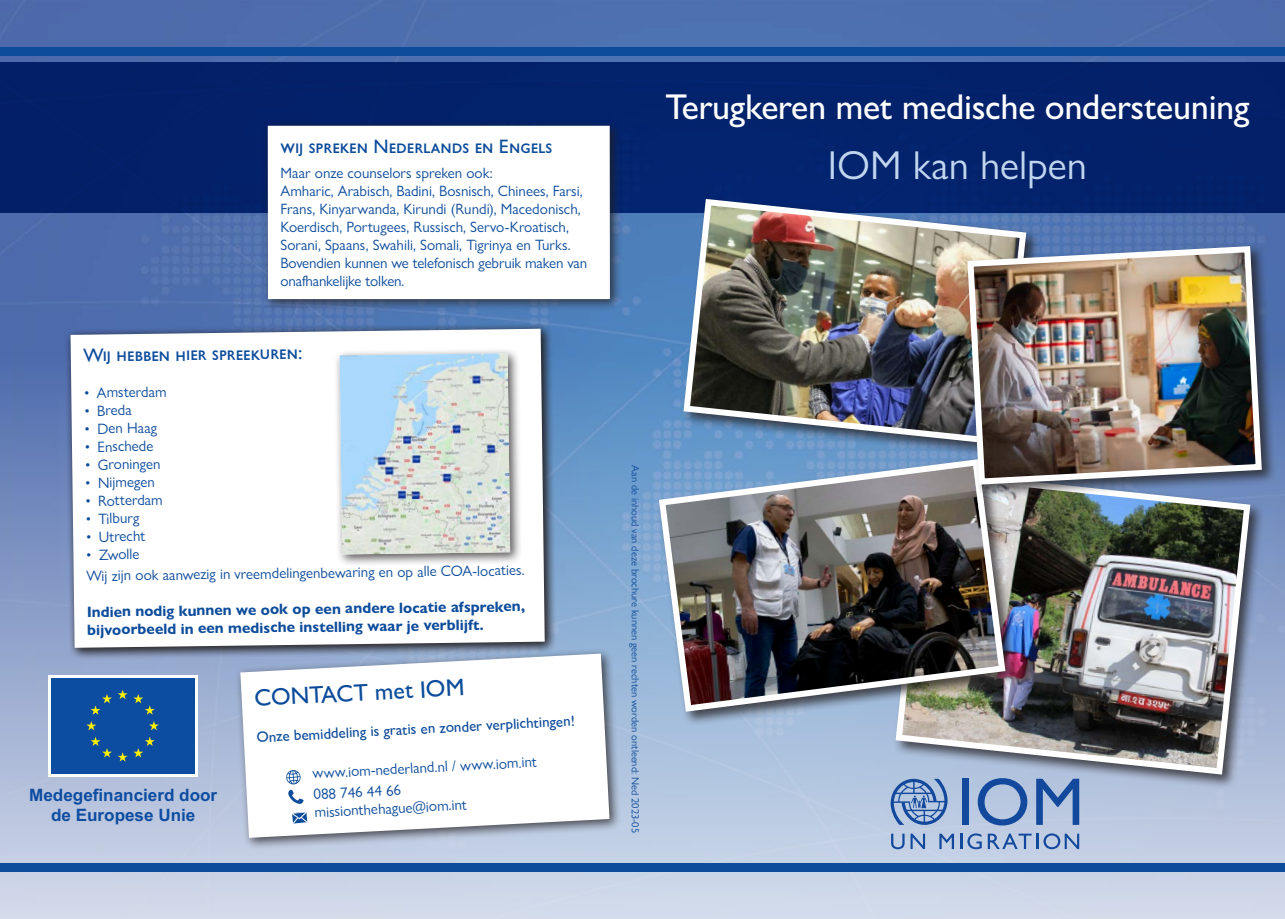
<style>
.page{position:relative;width:1285px;height:919px;background:#fff}
.page>*{position:absolute;margin:0;border:0;box-sizing:border-box;transform-origin:0 0}
.Ondertitel_header{font:40.5px "Gill Sans Nova";color:#c1d6ee}
.Ondertitel_header-2{font:500 36px "Gill Sans Nova";letter-spacing:-.02em;color:#fff}
.header_medical_small{font:500 24px "Gill Sans Nova";color:#0d4c9b}
.header_medical_small-2{font:500 19.5px "Gill Sans Nova";color:#0d4c9b}
.t1{font:700 17.1px/20.4px "Arial";color:#0d4da1;text-align:center}
.basis_geen_bullets{font:15px/18px "Gill Sans Nova";color:#0d4c9b}
.basis_geen_bullets-2{font:700 15px/17.9px "Gill Sans Nova";color:#0d4c9b}
.basis_geen_bullets-3{font:500 15px "Gill Sans MT Pro";color:#0d4c9b}
.Small_header_chinese{font:10.5px "Gill Sans Nova";color:#0d4c9b}
</style>
<div class="page">
<img style="left:0;top:0;width:1284px;height:918px">
<div style="left:0;top:62px;width:1284px;height:151px;background:#03216a"></div>
<div style="left:893px;top:468px;width:371px;height:320px;background:#231f20;opacity:.76"></div>
<img style="left:892px;top:499px;width:361px;height:278px">
<div style="left:0;top:863px;width:1284px;height:9px;background:#0d4c9b"></div>
<div style="left:0;top:47px;width:1284px;height:8px;background:#0d4c9b"></div>
<div style="left:656px;top:456px;width:363px;height:270px;background:#231f20;opacity:.76"></div>
<img style="left:655px;top:456px;width:353px;height:259px">
<div style="left:961px;top:778px;width:7px;height:46px;background:#13499c"></div>
<svg style="left:977px;top:778px;width:50px;height:47px;background:#7b99c7"></svg>
<svg style="left:1035px;top:778px;width:43px;height:46px;background:#7291c3"></svg>
<svg style="left:890px;top:833px;width:14px;height:16px"></svg>
<svg style="left:910px;top:833px;width:14px;height:16px"></svg>
<svg style="left:939px;top:833px;width:14px;height:16px"></svg>
<svg style="left:960px;top:833px;width:21px;height:16px"></svg>
<svg style="left:987px;top:833px;width:91px;height:16px"></svg>
<svg style="left:890px;top:778px;width:57px;height:46px;background:#7b99c7"></svg>
<svg style="left:48px;top:675px;width:149px;height:101px"></svg>
<div style="left:51px;top:678px;width:143px;height:95px;background:#0d4da1"></div>
<svg style="left:118px;top:690px;width:9px;height:9px"></svg>
<svg style="left:91px;top:694px;width:21px;height:20px"></svg>
<svg style="left:86px;top:721px;width:10px;height:9px"></svg>
<svg style="left:91px;top:737px;width:21px;height:20px"></svg>
<svg style="left:118px;top:737px;width:37px;height:24px"></svg>
<svg style="left:149px;top:721px;width:10px;height:9px"></svg>
<svg style="left:133px;top:694px;width:22px;height:20px"></svg>
<div style="left:681px;top:196px;width:359px;height:263px;background:#231f20;opacity:.76"></div>
<img style="left:680px;top:195px;width:349px;height:253px">
<div style="left:964px;top:243px;width:312px;height:256px;background:#231f20;opacity:.76"></div>
<img style="left:964px;top:243px;width:300px;height:244px">
<div style="left:262px;top:120px;width:360px;height:191px;background:#231f20;opacity:.75"></div>
<div style="left:268px;top:126px;width:342px;height:173px;background:#fff"></div>
<div style="left:234px;top:647px;width:387px;height:202px;background:#231f20;opacity:.75"></div>
<svg style="left:240px;top:653px;width:369px;height:184px"></svg>
<div style="left:65px;top:323px;width:491px;height:337px;background:#231f20;opacity:.75"></div>
<svg style="left:70px;top:329px;width:474px;height:318px"></svg>
<div style="left:333px;top:347px;width:189px;height:219px;background:#231f20;opacity:.75"></div>
<img style="left:339px;top:353px;width:171px;height:201px">
<svg style="left:291px;top:811px;width:16px;height:12px"></svg>
<svg style="left:286px;top:770px;width:17px;height:34px"></svg>
<p class="header_medical_small-2" style="left:280px;top:134px;width:273px">wij spreken Nederlands en Engels</p>
<p class="basis_geen_bullets" style="left:280px;top:164px;width:214px">Maar onze counselors spreken ook:</p>
<p class="basis_geen_bullets" style="left:280px;top:182px;width:304px">Amharic, Arabisch, Badini, Bosnisch, Chinees, Farsi, Frans, Kinyarwanda, Kirundi (Rundi), Macedonisch, Koerdisch, Portugees, Russisch, Servo-Kroatisch, Sorani, Spaans, Swahili, Somali, Tigrinya en Turks.</p>
<p class="basis_geen_bullets" style="left:280px;top:254px;width:308px">Bovendien kunnen we telefonisch gebruik maken van onafhankelijke tolken.</p>
<p class="header_medical_small-2" style="left:83px;top:343px;width:220px;rotate:-1deg">Wij hebben hier spreekuren:</p>
<p class="basis_geen_bullets" style="left:84px;top:383px;width:84px;rotate:-1deg">• Amsterdam</p>
<p class="basis_geen_bullets" style="left:84px;top:401px;width:49px;rotate:-1deg">• Breda</p>
<p class="basis_geen_bullets" style="left:84px;top:419px;width:74px;rotate:-1deg">• Den Haag</p>
<p class="basis_geen_bullets" style="left:85px;top:437px;width:70px;rotate:-1deg">• Enschede</p>
<p class="basis_geen_bullets" style="left:85px;top:455px;width:77px;rotate:-1deg">• Groningen</p>
<p class="basis_geen_bullets" style="left:85px;top:473px;width:71px;rotate:-1deg">• Nij megen</p>
<p class="basis_geen_bullets" style="left:85px;top:491px;width:79px;rotate:-1deg">• Rotterdam</p>
<p class="basis_geen_bullets" style="left:85px;top:509px;width:55px;rotate:-1deg">• Tilburg</p>
<p class="basis_geen_bullets" style="left:86px;top:527px;width:61px;rotate:-1deg">• Utrecht</p>
<p class="basis_geen_bullets" style="left:86px;top:545px;width:55px;rotate:-1deg">• Zwolle</p>
<p class="basis_geen_bullets" style="left:86px;top:567px;width:439px;rotate:-1deg">Wij zij n ook aanwezig in vreemdelingenbewaring en op alle COA-locaties.</p>
<p class="basis_geen_bullets-2" style="left:87px;top:603px;width:440px;rotate:-1deg">Indien nodig kunnen we ook op een andere locatie afspreken, bij voorbeeld in een medische instelling waar je verblij ft.</p>
<p class="t1" style="left:29px;top:785px;width:189px">Medegefinancierd door de Europese Unie</p>
<p class="header_medical_small" style="left:254px;top:683px;width:212px;rotate:-3deg">CONTACT m et IOM</p>
<p class="basis_geen_bullets-3" style="left:256px;top:728px;width:320px;rotate:-3deg">Onze bemiddeling is gratis en zonder verplichtingen!</p>
<p class="basis_geen_bullets" style="left:312px;top:764px;width:226px;rotate:-3deg">www.iom-nederland.nl / www.iom.int</p>
<p class="basis_geen_bullets" style="left:313px;top:785px;width:89px;rotate:-3deg">088 746 44 66</p>
<p class="basis_geen_bullets" style="left:314px;top:803px;width:154px;rotate:-3deg">missionthehague@iom.int</p>
<p class="Ondertitel_header-2" style="left:665px;top:85px;width:585px">Terugkeren met medische ondersteuning</p>
<p class="Ondertitel_header" style="left:827px;top:141px;width:260px">IOM kan helpen</p>
<p class="Small_header_chinese" style="left:641px;top:465px;width:369px;rotate:90deg">Aan de inhoud van deze brochure kunnen geen rechten worden ontleend: Ned 2023-05</p>
</div>
